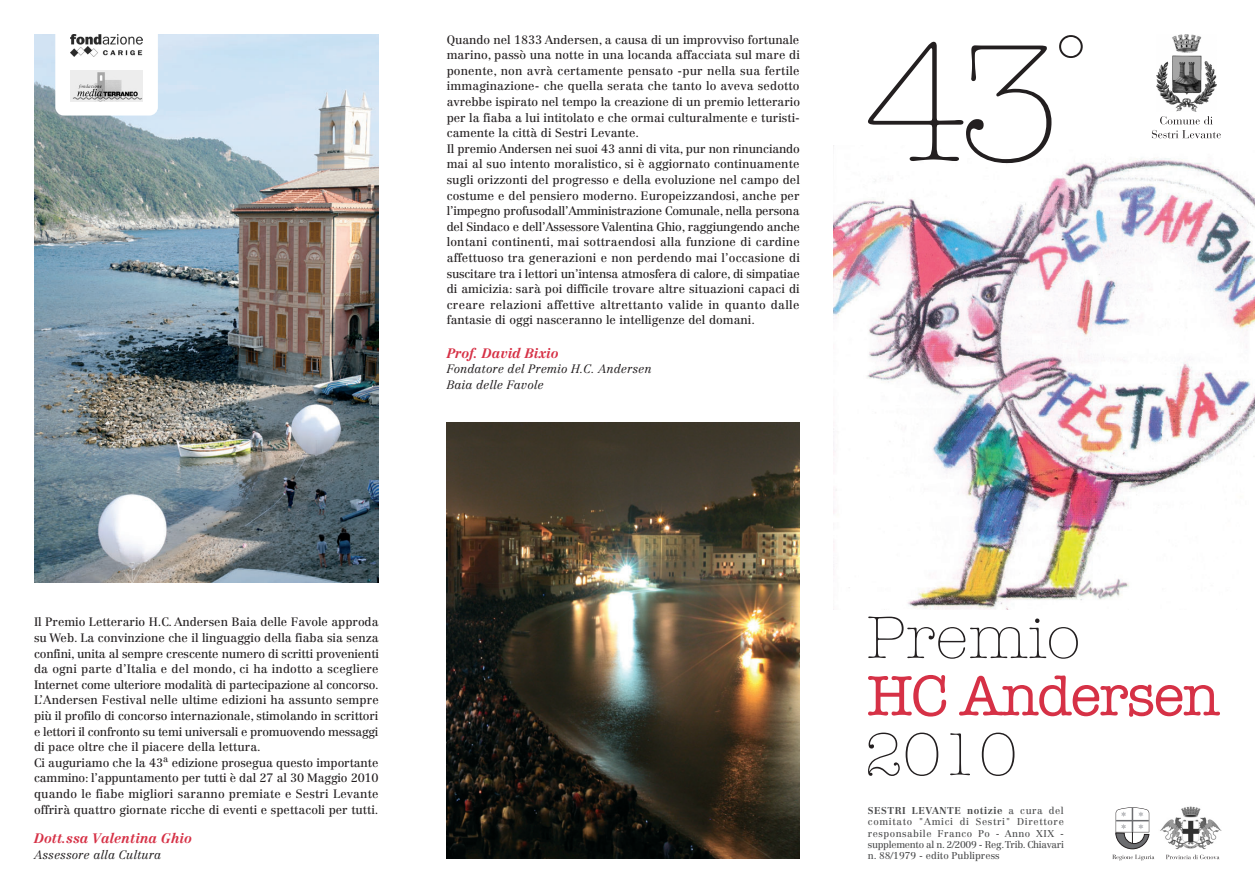
<style>
.page{position:relative;width:1255px;height:893px;background:#fff}
.page>*{position:absolute;margin:0;border:0;box-sizing:border-box;transform-origin:0 0}
.t1{font:300 172.2px "American Typewriter";color:#231f20}
.t2{font:300 61.5px/117px "American Typewriter";color:#231f20}
.t3{font:58.5px "American Typewriter";letter-spacing:-.03em;color:#d63146}
.t4{font:italic 700 13.5px "Centennial LT Std";color:#d63146}
.t5{font:12px/15.6px "Centennial LT Std";color:#231f20}
.t6{font:italic 300 12px/15.6px "Centennial LT Std";color:#231f20}
.t7{font:9.75px/11.2px "Centennial LT Std";letter-spacing:-.03em;color:#4b4c4d;text-align:justify}
.s1{font-weight:700}
</style>
<div class="page">
<img style="left:447px;top:422px;width:352px;height:437px">
<img style="left:34px;top:34px;width:344px;height:548px">
<img style="left:833px;top:146px;width:421px;height:463px">
<div style="left:55px;top:0;width:103px;height:116px;background:#fff;border-radius:9px"></div>
<img style="left:70px;top:34px;width:73px;height:23px">
<img style="left:70px;top:71px;width:73px;height:30px">
<img style="left:1160px;top:806px;width:62px;height:44px">
<svg style="left:1166px;top:854px;width:53px;height:5px"></svg>
<svg style="left:1115px;top:807px;width:34px;height:42px"></svg>
<svg style="left:1112px;top:855px;width:42px;height:6px"></svg>
<img style="left:1156px;top:34px;width:60px;height:77px">
<svg style="left:1151px;top:116px;width:69px;height:22px"></svg>
<p class="t5" style="left:446px;top:33px;width:355px">Quando nel 1833 Andersen, a causa di un improvviso fortunale marino, passò una notte in una locanda affacciata sul mare di ponente, non avrà certamente pensato -pur nella sua fertile immaginazione- che quella serata che tanto lo aveva sedotto avrebbe ispirato nel tempo la creazione di un premio letterario per la fiaba a lui intitolato e che ormai culturalmente e turisti&shy;camente la città di Sestri Levante.<br>Il premio Andersen nei suoi 43 anni di vita, pur non rinunciando mai al suo intento moralistico, si è aggiornato continuamente sugli orizzonti del progresso e della evoluzione nel campo del costume e del pensiero moderno. Europeizzandosi, anche per l’impegno profusodall’Amministrazione Comunale, nella persona del Sindaco e dell’Assessore Valentina Ghio, raggiungendo anche lontani continenti, mai sottraendosi alla funzione di cardine affettuoso tra generazioni e non perdendo mai l’occasione di suscitare tra i lettori un’intensa atmosfera di calore, di simpatiae di amicizia: sarà poi difficile trovare altre situazioni capaci di creare relazioni affettive altrettanto valide in quanto dalle fantasie di oggi nasceranno le intelligenze del domani.</p>
<p class="t4" style="left:446px;top:348px;width:113px">Prof. David Bixio</p>
<p class="t6" style="left:446px;top:362px;width:206px">Fondatore del Premio H.C. Andersen<br>Baia delle Favole</p>
<h1 class="t1" style="left:862px;top:7px;width:232px">43<sup>°</sup></h1>
<p class="t5" style="left:34px;top:615px;width:346px">Il Premio Letterario H.C. Andersen Baia delle Favole approda su Web. La convinzione che il linguaggio della fiaba sia senza confini, unita al sempre crescente numero di scritti provenienti da ogni parte d’Italia e del mondo, ci ha indotto a scegliere Internet come ulteriore modalità di partecipazione al concorso.<br>L’Andersen Festival nelle ultime edizioni ha assunto sempre più il profilo di concorso internazionale, stimolando in scrittori e lettori il confronto su temi universali e promuovendo messaggi di pace oltre che il piacere della lettura.<br>Ci auguriamo che la 43<sup>a</sup> edizione prosegua questo importante cammino: l’appuntamento per tutti è dal 27 al 30 Maggio 2010 quando le fiabe migliori saranno premiate e Sestri Levante offrirà quattro giornate ricche di eventi e spettacoli per tutti.</p>
<p class="t4" style="left:34px;top:833px;width:159px">Dott.ssa Valentina Ghio</p>
<p class="t6" style="left:34px;top:848px;width:129px">Assessore alla Cultura</p>
<h2 class="t2" style="left:864px;top:580px;width:217px">Premio<br>2010</h2>
<h3 class="t3" style="left:867px;top:662px;width:354px">HC Andersen</h3>
<p class="t7" style="left:867px;top:806px;width:198px"><span class="s1">SESTRI LEVANTE notizie</span> a cura del comitato "Amici di Sestri" Direttore responsabile Franco Po - Anno XIX - supplemento al n. 2/2009 - Reg. Trib. Chiavari n. 88/1979 - edito Publipress</p>
</div>
